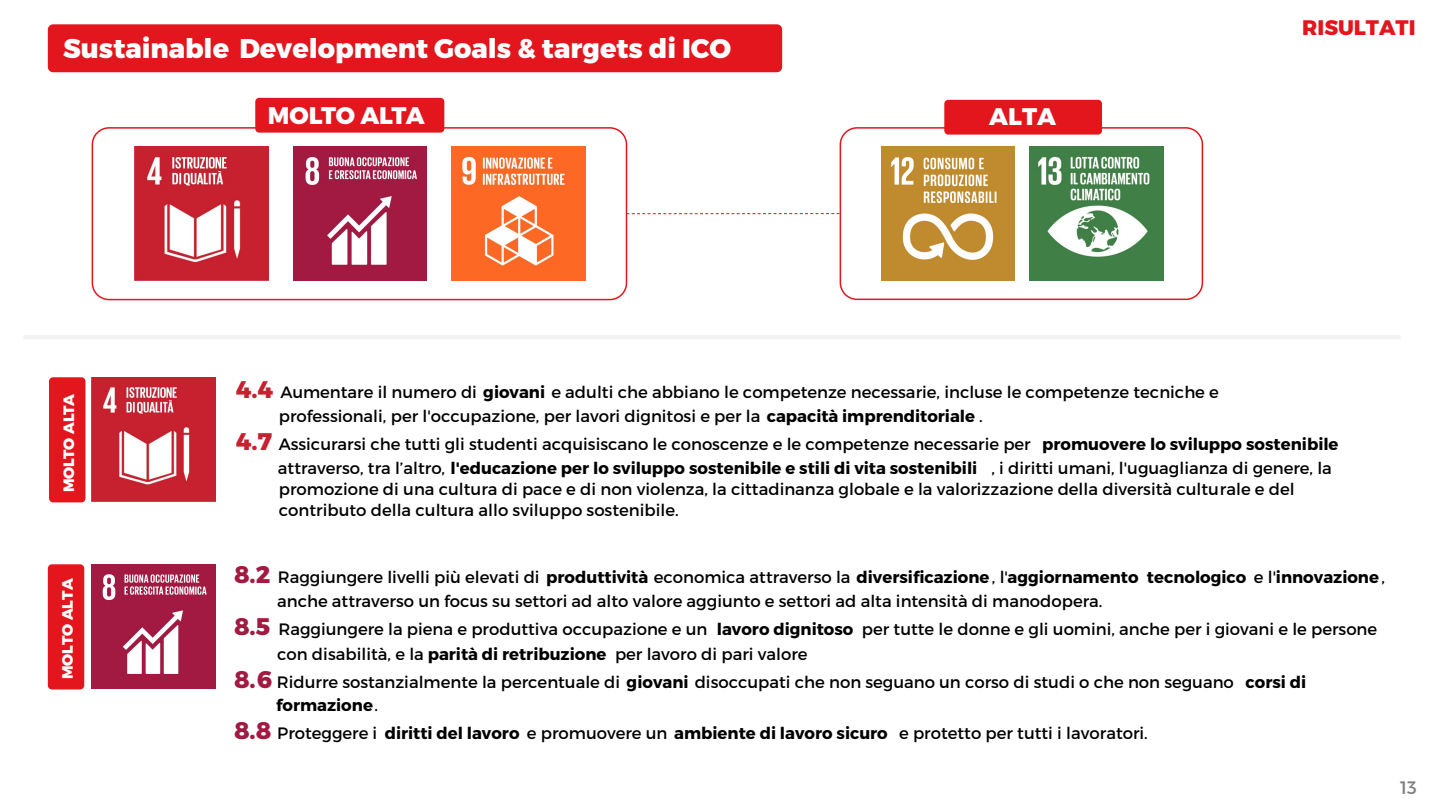
<style>
.page{position:relative;width:1440px;height:810px;background:#fff}
.page>*{position:absolute;margin:0;border:0;box-sizing:border-box;transform-origin:0 0}
.t1{font:800 27px "Montserrat";color:#fff}
.t2{font:800 24px "Montserrat";color:#fff}
.t3{font:800 21px "Montserrat";color:#e2161c}
.t4{font:18px "Montserrat";color:#7f7f7f}
.t5{font:16.5px/23.7px "Montserrat";color:#000}
.t6{font:800 15px "Montserrat";letter-spacing:-.02em;color:#fff}
.t7{font:800 15px "Montserrat";color:#fff}
.s1{font-weight:800;font-size:24px;color:#c7212f}
.s2{font-weight:700}
.s3{font-weight:800;font-size:24px;color:#a21a42}
.s4{color:#fff}
</style>
<div class="page">
<div style="left:49px;top:25px;width:732px;height:47px;background:#e2161c;border-radius:5px"></div>
<div style="left:48px;top:24px;width:734px;height:48px;border:2px solid #e2161c;border-radius:5px"></div>
<img style="left:293px;top:147px;width:134px;height:133px">
<div style="left:92px;top:127px;width:535px;height:173px;border:2px solid #e2161c;border-radius:17px"></div>
<div style="left:840px;top:127px;width:363px;height:173px;border:2px solid #e2161c;border-radius:17px"></div>
<div style="left:256px;top:99px;width:188px;height:33px;background:#e2161c;border-radius:3px"></div>
<div style="left:255px;top:98px;width:189px;height:35px;border:2px solid #e2161c;border-radius:3px"></div>
<svg style="left:627px;top:213px;width:213px;height:1px"></svg>
<img style="left:881px;top:147px;width:134px;height:133px">
<div style="left:945px;top:101px;width:156px;height:33px;background:#e2161c;border-radius:3px"></div>
<div style="left:944px;top:100px;width:158px;height:35px;border:2px solid #e2161c;border-radius:3px"></div>
<hr style="left:23px;top:335px;width:1378px;height:4px;background:#f2f2f2">
<img style="left:92px;top:564px;width:124px;height:124px">
<div style="left:50px;top:378px;width:35px;height:124px;background:#e2161c;border-radius:3px"></div>
<div style="left:49px;top:377px;width:36px;height:125px;border:2px solid #e2161c;border-radius:3px"></div>
<div style="left:49px;top:565px;width:35px;height:124px;background:#e2161c;border-radius:3px"></div>
<div style="left:48px;top:564px;width:36px;height:125px;border:2px solid #e2161c;border-radius:3px"></div>
<img style="left:134px;top:147px;width:134px;height:133px">
<img style="left:92px;top:377px;width:124px;height:124px">
<img style="left:452px;top:147px;width:134px;height:133px">
<img style="left:1030px;top:147px;width:133px;height:133px">
<h1 class="t1" style="left:63px;top:31px;width:670px">Sustainable Development Goals &amp; targets di ICO</h1>
<h2 class="t2" style="left:268px;top:100px;width:158px">MOLTO ALTA</h2>
<h2 class="t2" style="left:989px;top:102px;width:68px">ALTA</h2>
<p class="t3" style="left:1302px;top:14px;width:115px">RISULTATI</p>
<p class="t6" style="left:60px;top:492px;width:100px;rotate:-90deg">MOLTO ALTA</p>
<p class="t7" style="left:58px;top:679px;width:102px;rotate:-90deg">MOLTO ALTA</p>
<p class="t5" style="left:279px;top:380px;width:942px;text-indent:-43px"><span class="s1">4.4</span> Aumentare il numero di <span class="s2">giovani</span> e adulti che abbiano le competenze necessarie, incluse le competenze tecniche e professionali, per l'occupazione, per lavori dignitosi e per la <span class="s2">capacità imprenditoriale</span> .</p>
<p class="t5" style="left:278px;top:432px;width:1062px;line-height:24.2px;text-indent:-42px"><span class="s1">4.7</span> Assicurarsi che tutti gli studenti acquisiscano le conoscenze e le competenze necessarie per <span class="s2">promuovere lo sviluppo sostenibile </span>attraverso, tra l’altro, <span class="s2">l'educazione per lo sviluppo sostenibile e stili di vita sostenibili</span> , i diritti umani, l'uguaglianza di genere, la</p>
<p class="t5" style="left:279px;top:478px;width:1017px;line-height:21.3px">promozione di una cultura di pace e di non violenza, la cittadinanza globale e la valorizzazione della diversità culturale e del contributo della cultura allo sviluppo sostenibile.</p>
<p class="t5" style="left:277px;top:565px;width:1109px;text-indent:-43px"><span class="s3">8.2</span> Raggiungere livelli più elevati di <span class="s2">produttività</span> economica attraverso la <span class="s2">diversificazione</span>, l'<span class="s2">aggiornamento tecnologico</span> e l'<span class="s2">innovazione</span>, anche attraverso un focus su settori ad alto valore aggiunto e settori ad alta intensità di manodopera.</p>
<p class="t5" style="left:277px;top:617px;width:1111px;line-height:24.2px;text-indent:-43px"><span class="s3">8.5</span> Raggiungere la piena e produttiva occupazione e un <span class="s2">lavoro dignitoso</span> per tutte le donne e gli uomini, anche per i giovani e le persone <span class="s4">. </span>con disabilità, e la <span class="s2">parità di retribuzione</span> per lavoro di pari valore</p>
<p class="t5" style="left:276px;top:671px;width:1032px;line-height:22.6px;text-indent:-42px"><span class="s3">8.6</span> Ridurre sostanzialmente la percentuale di <span class="s2">giovani</span> disoccupati che non seguano un corso di studi o che non seguano <span class="s2">corsi di formazione</span>.</p>
<p class="t5" style="left:234px;top:721px;width:915px"><span class="s3">8.8</span> Proteggere i <span class="s2">diritti del lavoro</span> e promuovere un <span class="s2">ambiente di lavoro sicuro</span> e protetto per tutti i lavoratori.</p>
<p class="t4" style="left:1400px;top:777px;width:18px">13</p>
</div>
